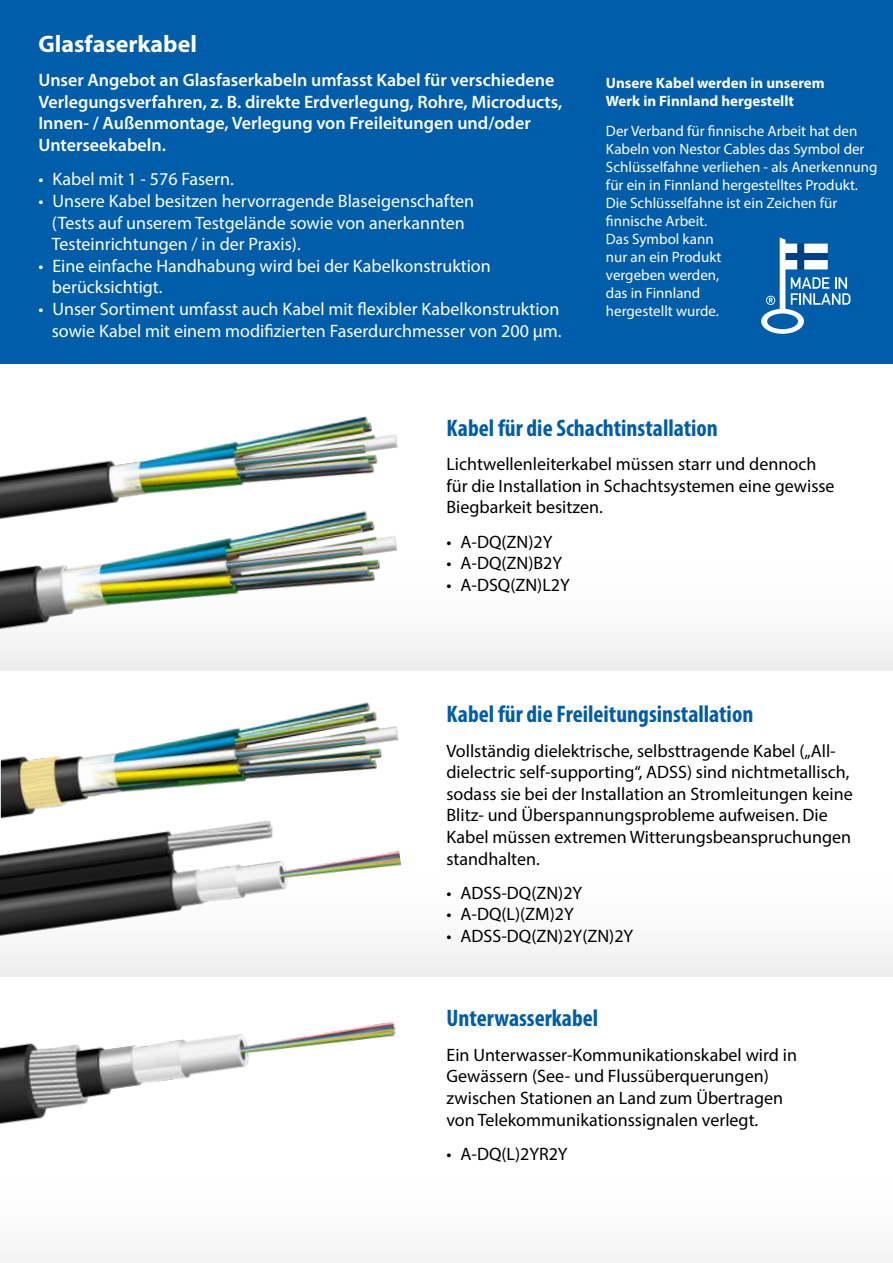
<style>
.page{position:relative;width:893px;height:1263px;background:#fff}
.page>*{position:absolute;margin:0;border:0;box-sizing:border-box;transform-origin:0 0}
.t1{font:700 condensed 24px "Myriad Pro";color:#005da9}
.t2{font:700 24px "Myriad Pro";color:#fff}
.t3{font:18px/21.6px "Myriad Pro";color:#000}
.t4{font:18px/21.6px "Myriad Pro";color:#fff}
.t5{font:600 18px/21.6px "Myriad Pro";color:#fff}
.t6{font:15px/18px "Myriad Pro";color:#fff}
.t7{font:700 15px/18px "Myriad Pro";color:#fff}
</style>
<div class="page">
<div style="left:0;top:364px;width:893px;height:306px;background:linear-gradient(to right,#fafafa,#fdfdfd)"></div>
<div style="left:0;top:670px;width:893px;height:307px;background:linear-gradient(to right,#f6f6f6,#fefefe)"></div>
<div style="left:0;top:0;width:893px;height:364px;background:#005da9"></div>
<svg style="left:761px;top:237px;width:89px;height:97px"></svg>
<img style="left:0;top:1022px;width:396px;height:102px">
<img style="left:1px;top:692px;width:405px;height:102px">
<img style="left:0;top:395px;width:405px;height:160px">
<img style="left:0;top:794px;width:406px;height:160px">
<img style="left:0;top:497px;width:404px;height:160px">
<h1 class="t2" style="left:38px;top:28px;width:160px">Glasfaserkabel</h1>
<p class="t5" style="left:38px;top:69px;width:526px">Unser Angebot an Glasfaserkabeln umfasst Kabel für verschiedene Verlegungsverfahren, z. B. direkte Erdverlegung, Rohre, Microducts, Innen- / Außenmontage, Verlegung von Freileitungen und/oder Unterseekabeln.</p>
<p class="t4" style="left:38px;top:168px;width:197px">• Kabel mit 1 - 576 Fasern.</p>
<p class="t4" style="left:52px;top:190px;width:424px;text-indent:-14px">• Unsere Kabel besitzen hervorragende Blaseigenschaften (Tests auf unserem Testgelände sowie von anerkannten<br>Testeinrichtungen / in der Praxis).</p>
<p class="t4" style="left:52px;top:255px;width:440px;text-indent:-14px">• Eine einfache Handhabung wird bei der Kabelkonstruktion berücksichtigt.</p>
<p class="t4" style="left:38px;top:298px;width:525px;text-align:right">• Unser Sortiment umfasst auch Kabel mit flexibler Kabelkonstruktion sowie Kabel mit einem modifizierten Faserdurchmesser von 200 µm.</p>
<p class="t7" style="left:606px;top:73px;width:220px">Unsere Kabel werden in unserem<br>Werk in Finnland hergestellt</p>
<p class="t6" style="left:606px;top:122px;width:273px">Der Verband für finnische Arbeit hat den<br>Kabeln von Nestor Cables das Symbol der<br>Schlüsselfahne verliehen - als Anerkennung für ein in Finnland hergestelltes Produkt.<br>Die Schlüsselfahne ist ein Zeichen für finnische Arbeit.<br>Das Symbol kann<br>nur an ein Produkt<br>vergeben werden,<br>das in Finnland<br>hergestellt wurde.</p>
<h1 class="t1" style="left:446px;top:413px;width:273px">Kabel für die Schachtinstallation</h1>
<p class="t3" style="left:446px;top:453px;width:390px">Lichtwellenleiterkabel müssen starr und dennoch für die Installation in Schachtsystemen eine gewisse<br>Biegbarkeit besitzen.</p>
<p class="t3" style="left:446px;top:530px;width:107px">• A-DQ(ZN)2Y</p>
<p class="t3" style="left:446px;top:552px;width:117px">• A-DQ(ZN)B2Y</p>
<p class="t3" style="left:446px;top:574px;width:125px">• A-DSQ(ZN)L2Y</p>
<h1 class="t1" style="left:446px;top:699px;width:308px">Kabel für die Freileitungsinstallation</h1>
<p class="t3" style="left:446px;top:739px;width:408px">Vollständig dielektrische, selbsttragende Kabel („All&shy;dielectric self-supporting“, ADSS) sind nichtmetallisch, sodass sie bei der Installation an Stromleitungen keine Blitz- und Überspannungsprobleme aufweisen. Die Kabel müssen extremen Witterungsbeanspruchungen standhalten.</p>
<p class="t3" style="left:446px;top:882px;width:137px">• ADSS-DQ(ZN)2Y</p>
<p class="t3" style="left:446px;top:903px;width:129px">• A-DQ(L)(ZM)2Y</p>
<p class="t3" style="left:446px;top:925px;width:188px">• ADSS-DQ(ZN)2Y(ZN)2Y</p>
<h1 class="t1" style="left:446px;top:1003px;width:153px">Unterwasserkabel</h1>
<p class="t3" style="left:446px;top:1044px;width:352px">Ein Unterwasser-Kommunikationskabel wird in Gewässern (See- und Flussüberquerungen) zwischen Stationen an Land zum Übertragen von Telekommunikationssignalen verlegt.</p>
<p class="t3" style="left:446px;top:1143px;width:123px">• A-DQ(L)2YR2Y</p>
</div>
